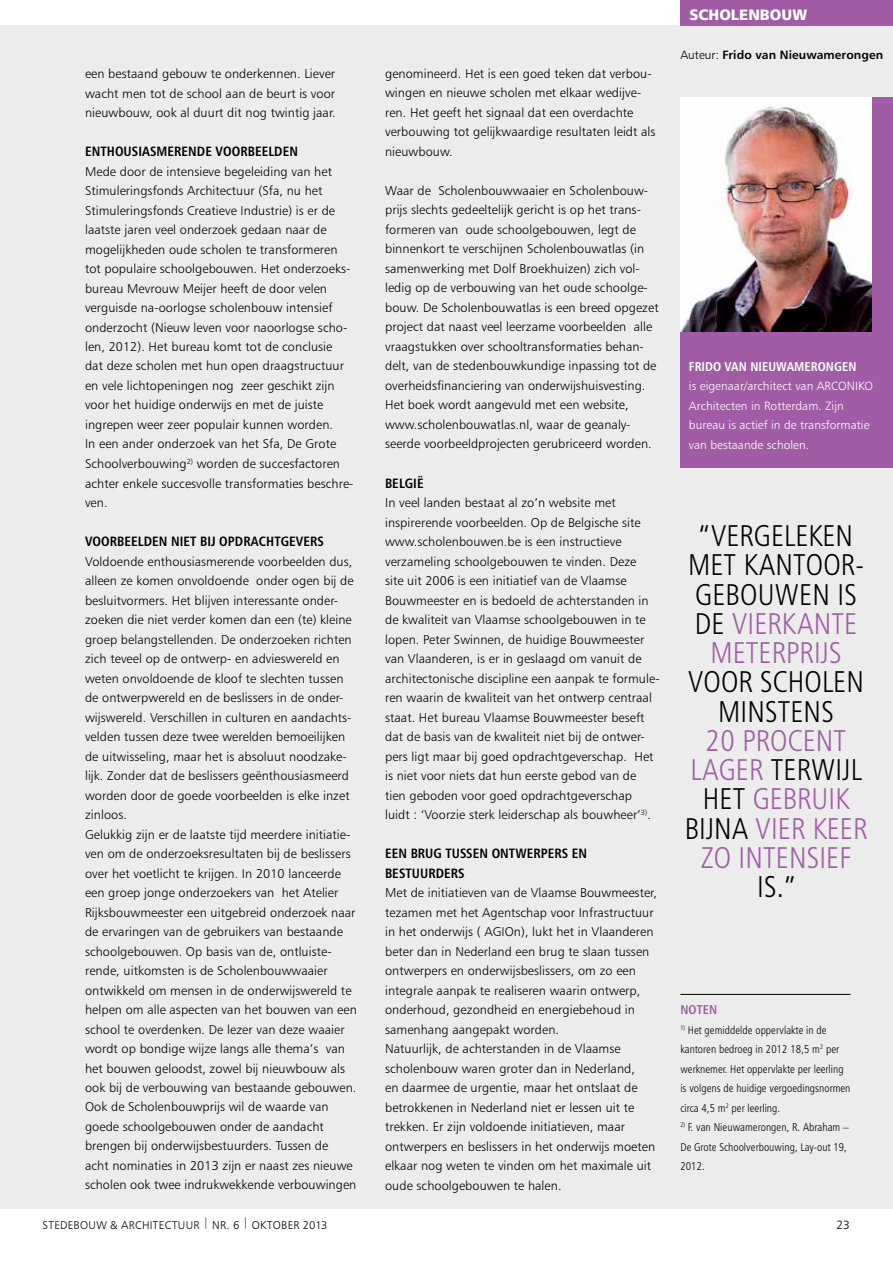
<style>
.page{position:relative;width:893px;height:1263px;background:#fff}
.page>*{position:absolute;margin:0;border:0;box-sizing:border-box;transform-origin:0 0}
.t1{font:30px/29.2px "Humanist 777 BT Light Condensed B";letter-spacing:.005em;color:#000;text-align:center}
.t2{font:30px/29.2px "Humanist 777 BT Light Condensed B";letter-spacing:.005em;color:#a05da5;text-align:center}
.t3{font:15px "Humanist 777 BT Black B";color:#fff}
.t4{font:13.5px/19.5px "Humanist 777 BT Bold Condensed B";letter-spacing:.005em;color:#000}
.t5{font:12.75px/19.5px "Humanist 777 BT Light B";letter-spacing:.005em;color:#000}
.t6{font:12.75px "Humanist 777 BT Bold Condensed B";letter-spacing:.005em;color:#fff}
.t7{font:12.75px "Humanist 777 BT Bold Condensed B";color:#a05da5}
.t8{font:12px/19.5px "Humanist 777 BT Light B";letter-spacing:.005em;color:#fff}
.t9{font:12px "Humanist 777 BT Bold B";letter-spacing:.005em;color:#000}
.t10{font:12px "Humanist 777 BT Light B";color:#000}
.t11{font:11.25px/19.5px "Humanist 777 BT Light Condensed B";letter-spacing:.005em;color:#000}
.t12{font:11.25px "Humanist 777 BT Light B";letter-spacing:.025em;color:#000}
.s1{font-family:"Humanist 777 BT Light B"}
.s2{color:#a05da5}
.s3{color:#000}
</style>
<div class="page">
<div style="left:0;top:26px;width:893px;height:1183px;background:#ececed"></div>
<div style="left:680px;top:98px;width:213px;height:370px;background:#a05da5"></div>
<img style="left:680px;top:98px;width:192px;height:234px">
<div style="left:680px;top:0;width:213px;height:26px;background:#a05da5"></div>
<hr style="left:680px;top:994px;width:170px;height:1px;background:#000">
<p class="t3" style="left:689px;top:5px;width:119px">SCHOLENBOUW</p>
<p class="t5" style="left:85px;top:64px;width:252px;text-align:justify">een bestaand gebouw te onderkennen. Liever wacht men tot de school aan de beurt is voor nieuwbouw, ook al duurt dit nog twintig jaar.</p>
<p class="t4" style="left:85px;top:141px;width:215px">ENTHOUSIASMERENDE VOORBEELDEN</p>
<p class="t5" style="left:85px;top:161px;width:270px">Mede door de intensieve begeleiding van het Stimuleringsfonds Architectuur (Sfa, nu het Stimuleringsfonds Creatieve Industrie) is er de laatste jaren veel onderzoek gedaan naar de mogelijkheden oude scholen te transformeren tot populaire schoolgebouwen. Het onderzoeks&shy;bureau Mevrouw Meijer heeft de door velen verguisde na-oorlogse scholenbouw intensief onderzocht (Nieuw leven voor naoorlogse scho&shy;len, 2012). Het bureau komt tot de conclusie<br>dat deze scholen met hun open draagstructuur en vele lichtopeningen nog zeer geschikt zijn voor het huidige onderwijs en met de juiste ingrepen weer zeer populair kunnen worden.<br>In een ander onderzoek van het Sfa, De Grote Schoolverbouwing<sup>2)</sup> worden de succesfactoren achter enkele succesvolle transformaties beschre&shy;ven.</p>
<p class="t4" style="left:85px;top:531px;width:239px">VOORBEELDEN NIET BIJ OPDRACHTGEVERS</p>
<p class="t5" style="left:85px;top:551px;width:273px">Voldoende enthousiasmerende voorbeelden dus, alleen ze komen onvoldoende onder ogen bij de besluitvormers. Het blijven interessante onder&shy;zoeken die niet verder komen dan een (te) kleine groep belangstellenden. De onderzoeken richten zich teveel op de ontwerp- en advieswereld en weten onvoldoende de kloof te slechten tussen de ontwerpwereld en de beslissers in de onder&shy;wijswereld. Verschillen in culturen en aandachts&shy;velden tussen deze twee werelden bemoeilijken de uitwisseling, maar het is absoluut noodzake&shy;lijk. Zonder dat de beslissers geënthousiasmeerd worden door de goede voorbeelden is elke inzet zinloos.<br>Gelukkig zijn er de laatste tijd meerdere initiatie&shy;ven om de onderzoeksresultaten bij de beslissers over het voetlicht te krijgen. In 2010 lanceerde een groep jonge onderzoekers van het Atelier Rijksbouwmeester een uitgebreid onderzoek naar de ervaringen van de gebruikers van bestaande schoolgebouwen. Op basis van de, ontluiste&shy;rende, uitkomsten is de Scholenbouwwaaier ontwikkeld om mensen in de onderwijswereld te helpen om alle aspecten van het bouwen van een school te overdenken. De lezer van deze waaier wordt op bondige wijze langs alle thema’s van het bouwen geloodst, zowel bij nieuwbouw als ook bij de verbouwing van bestaande gebouwen.<br>Ook de Scholenbouwprijs wil de waarde van goede schoolgebouwen onder de aandacht brengen bij onderwijsbestuurders. Tussen de<br>acht nominaties in 2013 zijn er naast zes nieuwe scholen ook twee indrukwekkende verbouwingen</p>
<p class="t5" style="left:385px;top:63px;width:272px">genomineerd. Het is een goed teken dat verbou&shy;wingen en nieuwe scholen met elkaar wedijve&shy;ren. Het geeft het signaal dat een overdachte verbouwing tot gelijkwaardige resultaten leidt als nieuwbouw.</p>
<p class="t5" style="left:385px;top:180px;width:275px">Waar de Scholenbouwwaaier en Scholenbouw&shy;prijs slechts gedeeltelijk gericht is op het trans&shy;formeren van oude schoolgebouwen, legt de binnenkort te verschijnen Scholenbouwatlas (in samenwerking met Dolf Broekhuizen) zich vol&shy;ledig op de verbouwing van het oude schoolge&shy;bouw. De Scholenbouwatlas is een breed opgezet project dat naast veel leerzame voorbeelden alle vraagstukken over schooltransformaties behan&shy;delt, van de stedenbouwkundige inpassing tot de overheidsfinanciering van onderwijshuisvesting.<br>Het boek wordt aangevuld met een website, www.scholenbouwatlas.nl, waar de geanaly&shy;seerde voorbeeldprojecten gerubriceerd worden.</p>
<p class="t4" style="left:385px;top:473px;width:40px">BELGIË</p>
<p class="t5" style="left:385px;top:493px;width:276px">In veel landen bestaat al zo’n website met inspirerende voorbeelden. Op de Belgische site www.scholenbouwen.be is een instructieve verzameling schoolgebouwen te vinden. Deze<br>site uit 2006 is een initiatief van de Vlaamse Bouwmeester en is bedoeld de achterstanden in de kwaliteit van Vlaamse schoolgebouwen in te lopen. Peter Swinnen, de huidige Bouwmeester van Vlaanderen, is er in geslaagd om vanuit de architectonische discipline een aanpak te formule&shy;ren waarin de kwaliteit van het ontwerp centraal staat. Het bureau Vlaamse Bouwmeester beseft dat de basis van de kwaliteit niet bij de ontwer&shy;pers ligt maar bij goed opdrachtgeverschap. Het is niet voor niets dat hun eerste gebod van de tien geboden voor goed opdrachtgeverschap luidt : ‘Voorzie sterk leiderschap als bouwheer’<sup>3)</sup>.</p>
<p class="t4" style="left:385px;top:843px;width:203px">EEN BRUG TUSSEN ONTWERPERS EN<br>BESTUURDERS</p>
<p class="t5" style="left:385px;top:883px;width:273px">Met de initiatieven van de Vlaamse Bouwmeester, tezamen met het Agentschap voor Infrastructuur in het onderwijs ( AGIOn), lukt het in Vlaanderen beter dan in Nederland een brug te slaan tussen ontwerpers en onderwijsbeslissers, om zo een integrale aanpak te realiseren waarin ontwerp, onderhoud, gezondheid en energiebehoud in samenhang aangepakt worden.<br>Natuurlijk, de achterstanden in de Vlaamse scholenbouw waren groter dan in Nederland,<br>en daarmee de urgentie, maar het ontslaat de betrokkenen in Nederland niet er lessen uit te trekken. Er zijn voldoende initiatieven, maar ontwerpers en beslissers in het onderwijs moeten elkaar nog weten te vinden om het maximale uit oude schoolgebouwen te halen.</p>
<p class="t9" style="left:680px;top:47px;width:204px"><span class="s1">Auteur:</span> Frido van Nieuwamerongen</p>
<p class="t6" style="left:689px;top:358px;width:169px">FRIDO VAN NIEUWAMERONGEN</p>
<p class="t8" style="left:689px;top:376px;width:186px">is eigenaar/architect van ARCONIKO<br>Architecten in Rotterdam. Zijn bureau is actief in de transformatie van bestaande scholen.</p>
<h1 class="t1" style="left:688px;top:520px;width:177px">“Vergeleken met kantoor&shy;gebouwen is de <span class="s2">vierkante meterprijs</span></h1>
<h1 class="t1" style="left:688px;top:667px;width:172px">voor scholen minstens</h1>
<h1 class="t2" style="left:685px;top:725px;width:178px">20 procent lager <span class="s3">terwijl het</span> gebruik <span class="s3">bijna</span> vier keer zo intensief</h1>
<h1 class="t1" style="left:757px;top:871px;width:39px">is.”</h1>
<p class="t7" style="left:680px;top:1002px;width:38px">NOTEN</p>
<p class="t11" style="left:680px;top:1020px;width:172px"><sup>1)</sup> Het gemiddelde oppervlakte in de kantoren bedroeg in 2012 18,5 m<sup>2</sup> per werknemer. Het oppervlakte per leerling is volgens de huidige vergoedingsnormen circa 4,5 m<sup>2</sup> per leerling.</p>
<p class="t11" style="left:680px;top:1117px;width:170px"><sup>2)</sup> F. van Nieuwamerongen, R. Abraham –<br>De Grote Schoolverbouwing, Lay-out 19,<br>2012.</p>
<p class="t12" style="left:43px;top:1218px;width:286px">stedebouw &amp; architectuur | nr. 6 | oktober 2013</p>
<p class="t10" style="left:836px;top:1217px;width:15px">23</p>
</div>
